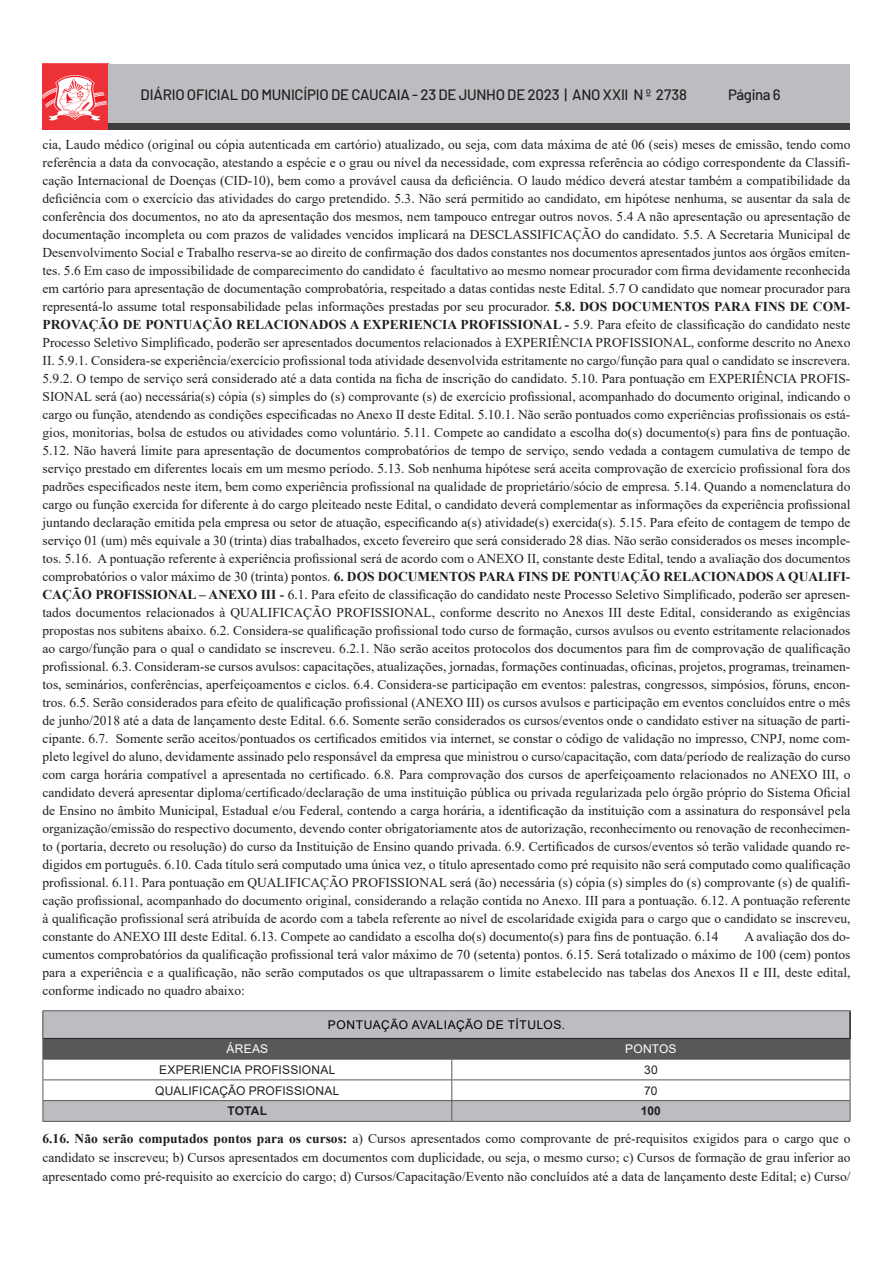
<style>
.page{position:relative;width:893px;height:1263px;background:#fff}
.page>*{position:absolute;margin:0;border:0;box-sizing:border-box;transform-origin:0 0}
.t1{font:500 15px "Barlow";letter-spacing:-.015em;color:#231f20}
.Estilo_de_parágrafo{font:13.5px/18px "Times New Roman";color:#231f20;text-align:justify}
.tabela{font:12px "Arial";letter-spacing:.015em;color:#231f20}
.Tabelona{font:12px "Arial";letter-spacing:.045em;color:#000}
.tabela-2{font:12px "Arial";letter-spacing:.015em;color:#fff}
.tabela-3{font:700 12px "Arial";color:#231f20}
.s1{font-weight:700}
</style>
<div class="page">
<img style="left:43px;top:64px;width:65px;height:65px">
<div style="left:108px;top:64px;width:742px;height:65px;background:#bcbdc0"></div>
<div style="left:108px;top:123px;width:742px;height:6px;background:#3e3e3f"></div>
<hr style="left:43px;top:1010px;width:409px;height:1px;background:#57585a">
<hr style="left:452px;top:1010px;width:399px;height:1px;background:#57585a">
<svg style="left:43px;top:1011px;width:808px;height:110px"></svg>
<hr style="left:43px;top:1121px;width:409px;height:1px;background:#57585a">
<hr style="left:452px;top:1121px;width:398px;height:1px;background:#57585a">
<hr style="left:43px;top:1038px;width:409px;height:1px;background:#231f20">
<hr style="left:452px;top:1038px;width:399px;height:1px;background:#231f20">
<p class="t1" style="left:141px;top:83px;width:548px">DIÁRIO OFICIAL DO MUNICÍPIO DE CAUCAIA - 23 DE JUNHO DE 2023 | ANO XXII N º 2738</p>
<p class="t1" style="left:728px;top:83px;width:54px">Página 6</p>
<p class="Estilo_de_parágrafo" style="left:43px;top:135px;width:809px">cia, Laudo médico (original ou cópia autenticada em cartório) atualizado, ou seja, com data máxima de até 06 (seis) meses de emissão, tendo como referência a data da convocação, atestando a espécie e o grau ou nível da necessidade, com expressa referência ao código correspondente da Classifi&shy;cação Internacional de Doenças (CID-10), bem como a provável causa da deficiência. O laudo médico deverá atestar também a compatibilidade da deficiência com o exercício das atividades do cargo pretendido. 5.3. Não será permitido ao candidato, em hipótese nenhuma, se ausentar da sala de conferência dos documentos, no ato da apresentação dos mesmos, nem tampouco entregar outros novos. 5.4 A não apresentação ou apresentação de documentação incompleta ou com prazos de validades vencidos implicará na DESCLASSIFICAÇÃO do candidato. 5.5. A Secretaria Municipal de Desenvolvimento Social e Trabalho reserva-se ao direito de confirmação dos dados constantes nos documentos apresentados juntos aos órgãos emiten&shy;tes. 5.6 Em caso de impossibilidade de comparecimento do candidato é facultativo ao mesmo nomear procurador com firma devidamente reconhecida em cartório para apresentação de documentação comprobatória, respeitado a datas contidas neste Edital. 5.7 O candidato que nomear procurador para representá-lo assume total responsabilidade pelas informações prestadas por seu procurador. <span class="s1">5.8. DOS DOCUMENTOS PARA FINS DE COM-PROVAÇÃO DE PONTUAÇÃO RELACIONADOS A EXPERIENCIA PROFISSIONAL -</span> 5.9. Para efeito de classificação do candidato neste Processo Seletivo Simplificado, poderão ser apresentados documentos relacionados à EXPERIÊNCIA PROFISSIONAL, conforme descrito no Anexo II. 5.9.1. Considera-se experiência/exercício profissional toda atividade desenvolvida estritamente no cargo/função para qual o candidato se inscrevera.<br>5.9.2. O tempo de serviço será considerado até a data contida na ficha de inscrição do candidato. 5.10. Para pontuação em EXPERIÊNCIA PROFIS-SIONAL será (ao) necessária(s) cópia (s) simples do (s) comprovante (s) de exercício profissional, acompanhado do documento original, indicando o cargo ou função, atendendo as condições especificadas no Anexo II deste Edital. 5.10.1. Não serão pontuados como experiências profissionais os está&shy;gios, monitorias, bolsa de estudos ou atividades como voluntário. 5.11. Compete ao candidato a escolha do(s) documento(s) para fins de pontuação.<br>5.12. Não haverá limite para apresentação de documentos comprobatórios de tempo de serviço, sendo vedada a contagem cumulativa de tempo de serviço prestado em diferentes locais em um mesmo período. 5.13. Sob nenhuma hipótese será aceita comprovação de exercício profissional fora dos padrões especificados neste item, bem como experiência profissional na qualidade de proprietário/sócio de empresa. 5.14. Quando a nomenclatura do cargo ou função exercida for diferente à do cargo pleiteado neste Edital, o candidato deverá complementar as informações da experiência profissional juntando declaração emitida pela empresa ou setor de atuação, especificando a(s) atividade(s) exercida(s). 5.15. Para efeito de contagem de tempo de serviço 01 (um) mês equivale a 30 (trinta) dias trabalhados, exceto fevereiro que será considerado 28 dias. Não serão considerados os meses incomple&shy;tos. 5.16. A pontuação referente à experiência profissional será de acordo com o ANEXO II, constante deste Edital, tendo a avaliação dos documentos comprobatórios o valor máximo de 30 (trinta) pontos. <span class="s1">6. DOS DOCUMENTOS PARA FINS DE PONTUAÇÃO RELACIONADOS A QUALIFI-CAÇÃO PROFISSIONAL – ANEXO III -</span> 6.1. Para efeito de classificação do candidato neste Processo Seletivo Simplificado, poderão ser apresen&shy;tados documentos relacionados à QUALIFICAÇÃO PROFISSIONAL, conforme descrito no Anexos III deste Edital, considerando as exigências propostas nos subitens abaixo. 6.2. Considera-se qualificação profissional todo curso de formação, cursos avulsos ou evento estritamente relacionados ao cargo/função para o qual o candidato se inscreveu. 6.2.1. Não serão aceitos protocolos dos documentos para fim de comprovação de qualificação profissional. 6.3. Consideram-se cursos avulsos: capacitações, atualizações, jornadas, formações continuadas, oficinas, projetos, programas, treinamen&shy;tos, seminários, conferências, aperfeiçoamentos e ciclos. 6.4. Considera-se participação em eventos: palestras, congressos, simpósios, fóruns, encon&shy;tros. 6.5. Serão considerados para efeito de qualificação profissional (ANEXO III) os cursos avulsos e participação em eventos concluídos entre o mês de junho/2018 até a data de lançamento deste Edital. 6.6. Somente serão considerados os cursos/eventos onde o candidato estiver na situação de parti&shy;cipante. 6.7. Somente serão aceitos/pontuados os certificados emitidos via internet, se constar o código de validação no impresso, CNPJ, nome com&shy;pleto legível do aluno, devidamente assinado pelo responsável da empresa que ministrou o curso/capacitação, com data/período de realização do curso com carga horária compatível a apresentada no certificado. 6.8. Para comprovação dos cursos de aperfeiçoamento relacionados no ANEXO III, o candidato deverá apresentar diploma/certificado/declaração de uma instituição pública ou privada regularizada pelo órgão próprio do Sistema Oficial de Ensino no âmbito Municipal, Estadual e/ou Federal, contendo a carga horária, a identificação da instituição com a assinatura do responsável pela organização/emissão do respectivo documento, devendo conter obrigatoriamente atos de autorização, reconhecimento ou renovação de reconhecimen&shy;to (portaria, decreto ou resolução) do curso da Instituição de Ensino quando privada. 6.9. Certificados de cursos/eventos só terão validade quando re&shy;digidos em português. 6.10. Cada título será computado uma única vez, o título apresentado como pré requisito não será computado como qualificação profissional. 6.11. Para pontuação em QUALIFICAÇÃO PROFISSIONAL será (ão) necessária (s) cópia (s) simples do (s) comprovante (s) de qualifi&shy;cação profissional, acompanhado do documento original, considerando a relação contida no Anexo. III para a pontuação. 6.12. A pontuação referente à qualificação profissional será atribuída de acordo com a tabela referente ao nível de escolaridade exigida para o cargo que o candidato se inscreveu, constante do ANEXO III deste Edital. 6.13. Compete ao candidato a escolha do(s) documento(s) para fins de pontuação. 6.14</p>
<p class="Estilo_de_parágrafo" style="left:43px;top:927px;width:809px;text-indent:702px">A avaliação dos do&shy;cumentos comprobatórios da qualificação profissional terá valor máximo de 70 (setenta) pontos. 6.15. Será totalizado o máximo de 100 (cem) pontos para a experiência e a qualificação, não serão computados os que ultrapassarem o limite estabelecido nas tabelas dos Anexos II e III, deste edital, conforme indicado no quadro abaixo:</p>
<p class="Tabelona" style="left:328px;top:1016px;width:239px">PONTUAÇÃO AVALIAÇÃO DE TÍTULOS.</p>
<p class="tabela-2" style="left:226px;top:1041px;width:43px">ÁREAS</p>
<p class="tabela-2" style="left:625px;top:1041px;width:53px">PONTOS</p>
<p class="tabela" style="left:159px;top:1061px;width:178px">EXPERIENCIA PROFISSIONAL</p>
<p class="tabela" style="left:644px;top:1061px;width:15px">30</p>
<p class="tabela" style="left:155px;top:1082px;width:186px">QUALIFICAÇÃO PROFISSIONAL</p>
<p class="tabela" style="left:644px;top:1082px;width:15px">70</p>
<p class="tabela-3" style="left:228px;top:1103px;width:41px">TOTAL</p>
<p class="tabela-3" style="left:641px;top:1103px;width:22px">100</p>
<p class="Estilo_de_parágrafo" style="left:43px;top:1129px;width:809px;line-height:18.8px"><span class="s1">6.16. Não serão computados pontos para os cursos:</span> a) Cursos apresentados como comprovante de pré-requisitos exigidos para o cargo que o candidato se inscreveu; b) Cursos apresentados em documentos com duplicidade, ou seja, o mesmo curso; c) Cursos de formação de grau inferior ao apresentado como pré-requisito ao exercício do cargo; d) Cursos/Capacitação/Evento não concluídos até a data de lançamento deste Edital; e) Curso/</p>
</div>
